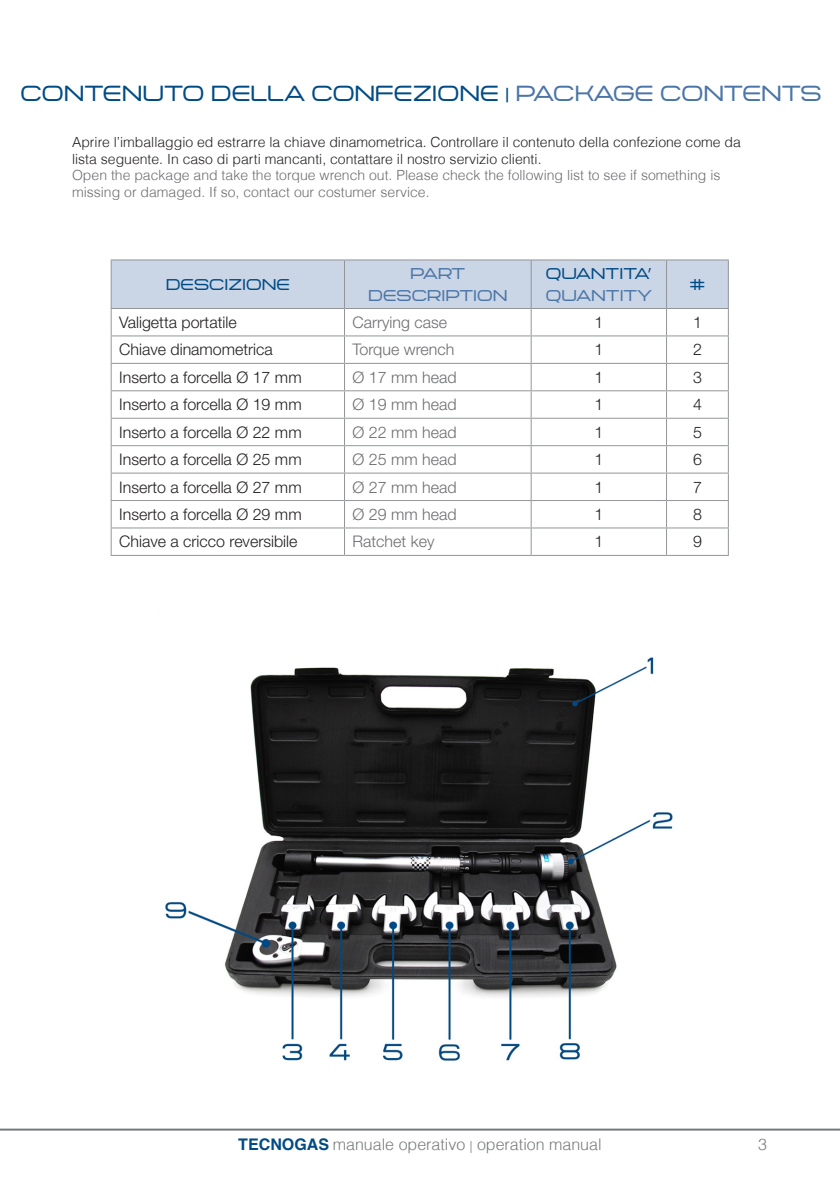
<style>
.page{position:relative;width:840px;height:1191px;background:#fff}
.page>*{position:absolute;margin:0;border:0;box-sizing:border-box;transform-origin:0 0}
.t1{font:25.2px "PIGARNOSNEUE";color:#004b84}
.t2{font:18px/21.6px "PIGARNOSNEUE";color:#4a75a7;text-align:center}
.t3{font:18px "PIGARNOSNEUE";color:#004b84}
.t4{font:300 16px "Helvetica Neue LT Std";color:#231f20}
.t5{font:300 16px "Helvetica Neue LT Std";color:#6c6d70}
.t6{font:300 16px "Helvetica";color:#76787b}
.t7{font:300 14px/16.8px "Helvetica";color:#231f20}
.t8{font:300 14px/16.8px "Helvetica";color:#6c6d70}
.s1{font-size:19.6px}
.s2{color:#4a75a7}
.s3{font-weight:700;color:#004b84}
.s4{font-size:12px}
</style>
<div class="page">
<hr style="left:0;top:1128px;width:839px;height:2px;background:#76787b">
<hr style="left:111px;top:259px;width:233px;height:1px;background:#939598">
<hr style="left:344px;top:259px;width:187px;height:1px;background:#939598">
<hr style="left:531px;top:259px;width:135px;height:1px;background:#939598">
<hr style="left:666px;top:259px;width:62px;height:1px;background:#939598">
<svg style="left:111px;top:260px;width:617px;height:295px"></svg>
<hr style="left:111px;top:555px;width:233px;height:1px;background:#939598">
<hr style="left:344px;top:555px;width:187px;height:1px;background:#939598">
<hr style="left:531px;top:555px;width:135px;height:1px;background:#939598">
<hr style="left:666px;top:555px;width:62px;height:1px;background:#939598">
<img style="left:165px;top:657px;width:508px;height:404px">
<p class="t1" style="left:21px;top:82px;width:802px">CONTENUTO DELLA CONFEZIONE <span class="s1">|</span> <span class="s2">PACKAGE CONTENTS</span></p>
<p class="t7" style="left:72px;top:133px;width:670px">Aprire l’imballaggio ed estrarre la chiave dinamometrica. Controllare il contenuto della confezione come da lista seguente. In caso di parti mancanti, contattare il nostro servizio clienti.</p>
<p class="t8" style="left:72px;top:167px;width:649px">Open the package and take the torque wrench out. Please check the following list to see if something is missing or damaged. If so, contact our costumer service.</p>
<p class="t3" style="left:166px;top:276px;width:126px">DESCIZIONE</p>
<p class="t2" style="left:368px;top:263px;width:141px">PART<br>DESCRIPTION</p>
<p class="t3" style="left:545px;top:265px;width:108px">QUANTITÀA’</p>
<p class="t2" style="left:545px;top:284px;width:107px">QUANTITY</p>
<p class="t3" style="left:689px;top:276px;width:17px">#</p>
<p class="t4" style="left:119px;top:312px;width:119px">Valigetta portatile</p>
<p class="t5" style="left:352px;top:312px;width:96px">Carrying case</p>
<p class="t4" style="left:594px;top:312px;width:10px">1</p>
<p class="t4" style="left:692px;top:312px;width:10px">1</p>
<p class="t4" style="left:119px;top:340px;width:155px">Chiave dinamometrica</p>
<p class="t5" style="left:352px;top:340px;width:103px">Torque wrench</p>
<p class="t4" style="left:594px;top:340px;width:10px">1</p>
<p class="t4" style="left:692px;top:340px;width:10px">2</p>
<p class="t4" style="left:119px;top:367px;width:184px">Inserto a forcella Ø 17 mm</p>
<p class="t5" style="left:352px;top:367px;width:106px">Ø 17 mm head</p>
<p class="t4" style="left:594px;top:367px;width:10px">1</p>
<p class="t4" style="left:692px;top:367px;width:10px">3</p>
<p class="t4" style="left:119px;top:395px;width:184px">Inserto a forcella Ø 19 mm</p>
<p class="t5" style="left:352px;top:395px;width:106px">Ø 19 mm head</p>
<p class="t4" style="left:594px;top:395px;width:10px">1</p>
<p class="t4" style="left:692px;top:395px;width:10px">4</p>
<p class="t4" style="left:119px;top:422px;width:184px">Inserto a forcella Ø 22 mm</p>
<p class="t5" style="left:352px;top:422px;width:106px">Ø 22 mm head</p>
<p class="t4" style="left:594px;top:422px;width:10px">1</p>
<p class="t4" style="left:692px;top:422px;width:10px">5</p>
<p class="t4" style="left:119px;top:449px;width:184px">Inserto a forcella Ø 25 mm</p>
<p class="t5" style="left:352px;top:449px;width:106px">Ø 25 mm head</p>
<p class="t4" style="left:594px;top:449px;width:10px">1</p>
<p class="t4" style="left:692px;top:449px;width:10px">6</p>
<p class="t4" style="left:119px;top:477px;width:184px">Inserto a forcella Ø 27 mm</p>
<p class="t5" style="left:352px;top:477px;width:106px">Ø 27 mm head</p>
<p class="t4" style="left:594px;top:477px;width:10px">1</p>
<p class="t4" style="left:692px;top:477px;width:10px">7</p>
<p class="t4" style="left:119px;top:504px;width:184px">Inserto a forcella Ø 29 mm</p>
<p class="t5" style="left:352px;top:504px;width:106px">Ø 29 mm head</p>
<p class="t4" style="left:594px;top:504px;width:10px">1</p>
<p class="t4" style="left:692px;top:504px;width:10px">8</p>
<p class="t4" style="left:119px;top:532px;width:180px">Chiave a cricco reversibile</p>
<p class="t5" style="left:352px;top:532px;width:83px">Ratchet key</p>
<p class="t4" style="left:594px;top:532px;width:10px">1</p>
<p class="t4" style="left:692px;top:532px;width:10px">9</p>
<p class="t6" style="left:238px;top:1134px;width:364px"><span class="s3">TECNOGAS</span> manuale operativo <span class="s4">|</span> operation manual</p>
<p class="t6" style="left:757px;top:1134px;width:10px">3</p>
</div>
